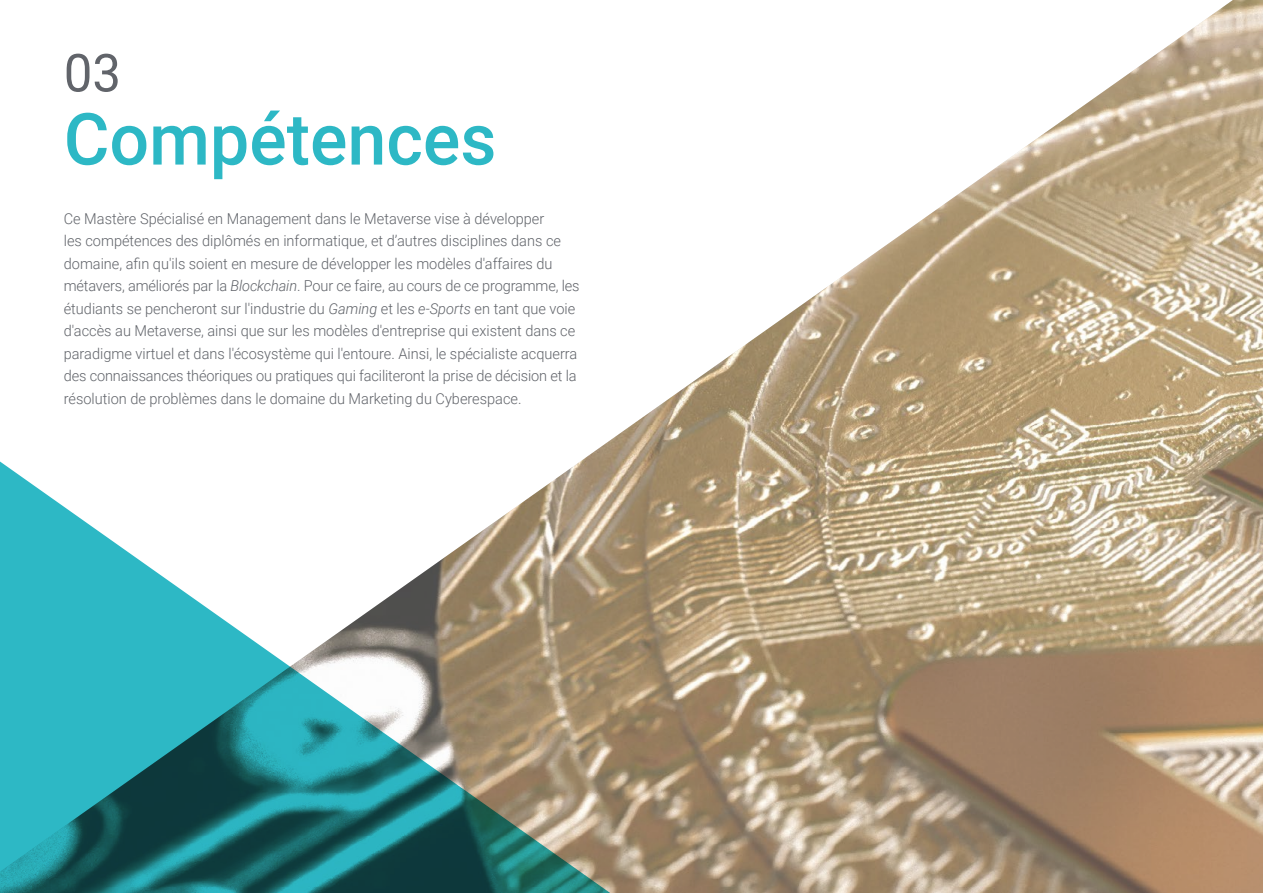
<style>
.page{position:relative;width:1263px;height:893px;background:#fff}
.page>*{position:absolute;margin:0;border:0;box-sizing:border-box;transform-origin:0 0}
.t1{font:500 72px "Roboto";color:#2db8c5}
.t2{font:52.5px "Roboto";color:#61646a}
.t3{font:300 15px/22.5px "Roboto";color:#61646a}
.s1{font-style:italic}
</style>
<div class="page">
<img style="left:602px;top:0;width:661px;height:893px">
<svg style="left:0;top:446px;width:640px;height:447px"></svg>
<h2 class="t2" style="left:64px;top:36px;width:59px">03</h2>
<h1 class="t1" style="left:64px;top:89px;width:434px">Compétences</h1>
<p class="t3" style="left:64px;top:207px;width:517px">Ce Mastère Spécialisé en Management dans le Metaverse vise à développer<br>les compétences des diplômés en informatique, et d’autres disciplines dans ce domaine, afin qu'ils soient en mesure de développer les modèles d'affaires du métavers, améliorés par la <span class="s1">Blockchain</span>. Pour ce faire, au cours de ce programme, les étudiants se pencheront sur l'industrie du <span class="s1">Gaming</span> et les <span class="s1">e-Sports</span> en tant que voie d'accès au Metaverse, ainsi que sur les modèles d'entreprise qui existent dans ce paradigme virtuel et dans l'écosystème qui l'entoure. Ainsi, le spécialiste acquerra des connaissances théoriques ou pratiques qui faciliteront la prise de décision et la résolution de problèmes dans le domaine du Marketing du Cyberespace.</p>
</div>
